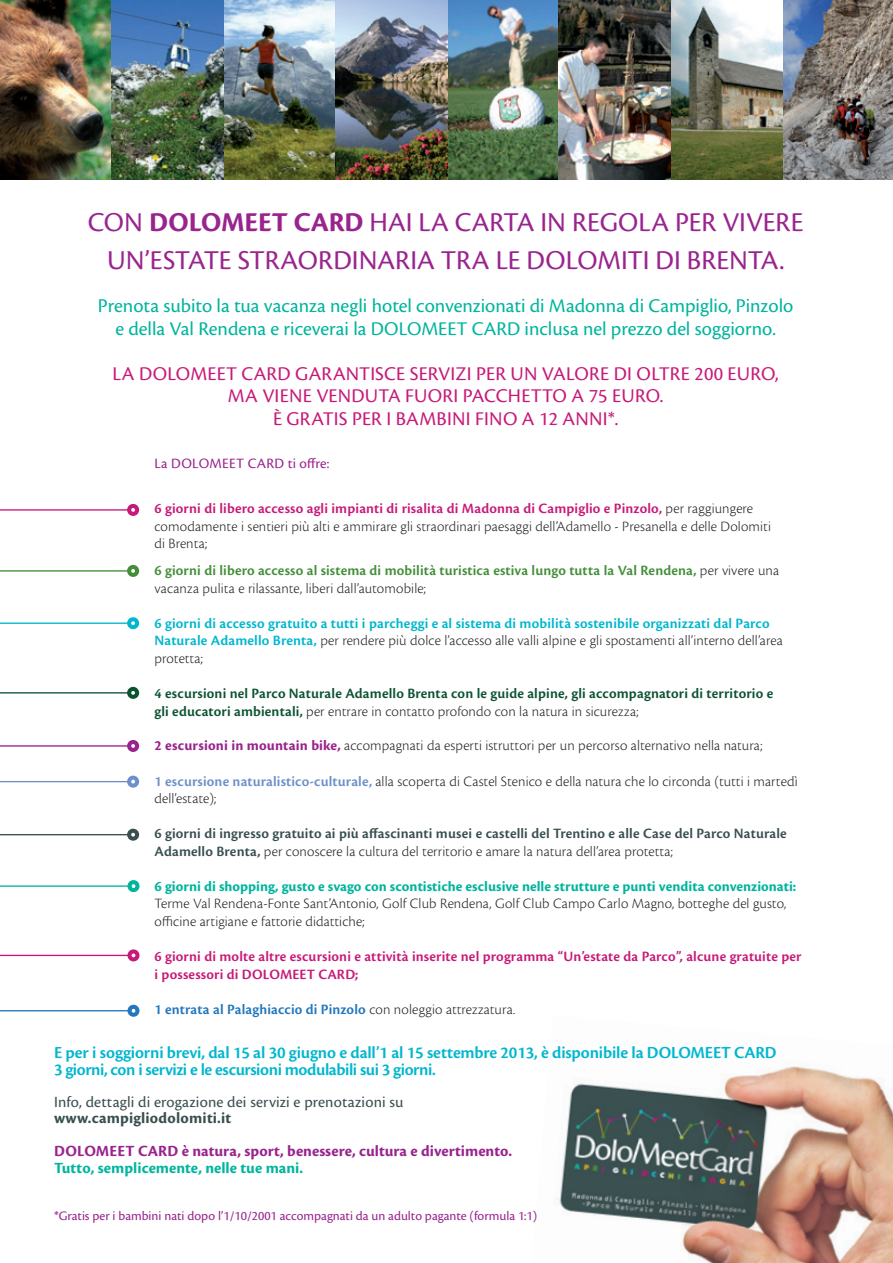
<style>
.page{position:relative;width:893px;height:1263px;background:#fff}
.page>*{position:absolute;margin:0;border:0;box-sizing:border-box;transform-origin:0 0}
.t1{font:28.35px/37.5px "Cronos Pro";color:#99248e;text-align:center}
.t2{font:20.25px/22.5px "Cronos Pro";color:#00b59d;text-align:center}
.t3{font:20.25px/22.5px "Cronos Pro";letter-spacing:.01em;color:#c71a78}
.t4{font:600 17.55px/16.2px "Cronos Pro";letter-spacing:-.01em;color:#00b7ce}
.t5{font:700 16.2px "Cronos Pro";color:#99248e}
.t6{font:16.2px "Cronos Pro";letter-spacing:.01em;color:#394f50}
.t7{font:700 16.2px "Cronos Pro";color:#00b59d}
.t8{font:700 16.2px "Cronos Pro";letter-spacing:.015em;color:#394f50}
.t9{font:300 14.85px/17.5px "Cronos Pro";letter-spacing:.005em;color:#231f20}
.t10{font:600 14.85px/17.5px "Cronos Pro";letter-spacing:.01em;color:#00b7ce}
.t11{font:600 14.85px/17.5px "Cronos Pro";letter-spacing:.01em;color:#394f50}
.t12{font:600 14.85px/17.5px "Cronos Pro";letter-spacing:.01em;color:#0c5332}
.t13{font:600 14.85px/17.5px "Cronos Pro";letter-spacing:.01em;color:#438e39}
.t14{font:600 14.85px/17.5px "Cronos Pro";letter-spacing:.01em;color:#c71a78}
.t15{font:700 14.85px "Cronos Pro";color:#00b59d}
.t16{font:600 14.85px "Cronos Pro";letter-spacing:.01em;color:#2277bd}
.t17{font:14.85px "Cronos Pro";letter-spacing:.005em;color:#99248e}
.t18{font:13.5px "Cronos Pro";color:#99248e}
.s1{font-weight:700}
.s2{font-weight:600;color:#c71a78}
.s3{font-weight:300;color:#231f20}
.s4{font-weight:700;color:#99248e}
.s5{font-weight:600;color:#6d90ca}
</style>
<div class="page">
<img style="left:558px;top:1066px;width:335px;height:197px">
<img style="left:0;top:0;width:893px;height:179px">
<hr style="left:0;top:622px;width:133px;height:2px;background:#00b7ce">
<div style="left:129px;top:619px;width:8px;height:8px;background:#fff;border-radius:50%"></div>
<div style="left:127px;top:617px;width:12px;height:12px;border:4px solid #00b7ce;border-radius:50%"></div>
<hr style="left:0;top:509px;width:133px;height:2px;background:#c71a78">
<div style="left:129px;top:506px;width:8px;height:8px;background:#fff;border-radius:50%"></div>
<div style="left:127px;top:504px;width:12px;height:12px;border:4px solid #c71a78;border-radius:50%"></div>
<hr style="left:0;top:570px;width:133px;height:2px;background:#438e39">
<div style="left:129px;top:567px;width:8px;height:8px;background:#fff;border-radius:50%"></div>
<div style="left:127px;top:565px;width:12px;height:12px;border:4px solid #438e39;border-radius:50%"></div>
<hr style="left:0;top:692px;width:133px;height:1px;background:#0c5332">
<div style="left:129px;top:689px;width:8px;height:8px;background:#fff;border-radius:50%"></div>
<div style="left:127px;top:687px;width:12px;height:12px;border:4px solid #0c5332;border-radius:50%"></div>
<hr style="left:0;top:745px;width:133px;height:2px;background:#99248e">
<div style="left:129px;top:742px;width:8px;height:8px;background:#fff;border-radius:50%"></div>
<div style="left:127px;top:740px;width:12px;height:12px;border:4px solid #99248e;border-radius:50%"></div>
<hr style="left:0;top:781px;width:133px;height:1px;background:#6d90ca">
<div style="left:129px;top:778px;width:8px;height:8px;background:#fff;border-radius:50%"></div>
<div style="left:127px;top:776px;width:12px;height:12px;border:4px solid #6d90ca;border-radius:50%"></div>
<hr style="left:0;top:834px;width:133px;height:1px;background:#394f50">
<div style="left:129px;top:831px;width:8px;height:8px;background:#fff;border-radius:50%"></div>
<div style="left:127px;top:829px;width:12px;height:12px;border:4px solid #394f50;border-radius:50%"></div>
<hr style="left:0;top:885px;width:132px;height:2px;background:#00b59d">
<div style="left:127px;top:880px;width:12px;height:12px;border:4px solid #00b59d;border-radius:50%"></div>
<hr style="left:0;top:955px;width:133px;height:1px;background:#c71a78">
<div style="left:130px;top:951px;width:7px;height:8px;background:#fff;border-radius:50%"></div>
<div style="left:127px;top:949px;width:12px;height:12px;border:4px solid #c71a78;border-radius:50%"></div>
<hr style="left:0;top:1010px;width:132px;height:1px;background:#2277bd">
<div style="left:127px;top:1005px;width:12px;height:12px;border:4px solid #2277bd;border-radius:50%"></div>
<h1 class="t1" style="left:88px;top:204px;width:717px">CON <span class="s1">DOLOMEET CARD</span> HAI LA CARTA IN REGOLA PER VIVERE<br>UN’ESTATE STRAORDINARIA TRA LE DOLOMITI DI BRENTA.</h1>
<h2 class="t2" style="left:98px;top:295px;width:697px">Prenota subito la tua vacanza negli hotel convenzionati di Madonna di Campiglio, Pinzolo e della Val Rendena e riceverai la DOLOMEET CARD inclusa nel prezzo del soggiorno.</h2>
<h2 class="t3" style="left:113px;top:362px;width:442px">La DOLOMEET CARD garantisce servizi per un valore</h2>
<h2 class="t3" style="left:614px;top:362px;width:35px">di oltre</h2>
<h2 class="t3" style="left:694px;top:362px;width:86px">200 euro,</h2>
<h2 class="t3" style="left:228px;top:385px;width:247px">ma viene venduta fuori pacc</h2>
<h2 class="t3" style="left:508px;top:385px;width:26px">hetto</h2>
<h2 class="t3" style="left:273px;top:385px;width:392px;text-indent:299px">a 75 euro.<br>È gratis per i bambini fino a 12 anni*.</h2>
<p class="t17" style="left:154px;top:454px;width:27px">La dolomeet</p>
<p class="t17" style="left:248px;top:454px;width:10px">card</p>
<p class="t17" style="left:288px;top:454px;width:43px">ti offre:</p>
<p class="t9" style="left:154px;top:500px;width:618px"><span class="s2">6 giorni di libero accesso agli impianti di risalita di Madonna di Campiglio e Pinzolo,</span> per raggiungere comodamente i sentieri più alti e ammirare gli straordinari paesaggi dell’Adamello - Presanella e delle Dolomiti di Brenta;</p>
<p class="t13" style="left:154px;top:562px;width:626px">6 giorni di libero accesso al sistema di mobilità turistica estiva lungo tutta la Val Rendena, <span class="s3">per vivere una vacanza pulita e rilassante, liberi dall’automobile;</span></p>
<p class="t10" style="left:154px;top:615px;width:630px">6 giorni di accesso gratuito a tutti i parcheggi e al sistema di mobilità sostenibile organizzati dal Parco<br>Naturale Adamello Brenta, <span class="s3">per rendere più dolce l’accesso alle valli alpine e gli spostamenti all’interno dell’area protetta;</span></p>
<p class="t12" style="left:154px;top:685px;width:620px">4 escursioni nel Parco Naturale Adamello Brenta con le guide alpine, gli accompagnatori di territorio e gli educatori ambientali, <span class="s3">per entrare in contatto profondo con la natura in sicurezza;</span></p>
<p class="t9" style="left:154px;top:737px;width:609px"><span class="s4">2 escursioni in mountain bike,</span> accompagnati da esperti istruttori per un percorso alternativo nella natura;</p>
<p class="t9" style="left:154px;top:772px;width:645px"><span class="s5">1 escursione naturalistico-culturale,</span> alla scoperta di Castel Stenico e della natura che lo circonda (tutti i martedì dell’estate);</p>
<p class="t11" style="left:154px;top:825px;width:634px">6 giorni di ingresso gratuito ai più affascinanti musei e castelli del Trentino e alle Case del Parco Naturale<br>Adamello Brenta, <span class="s3">per conoscere la cultura del territorio e amare la natura dell’area protetta;</span></p>
<p class="t15" style="left:154px;top:878px;width:643px">6 giorni di shopping, gusto e svago con scontistiche esclusive nelle strutture e punti vendita convenzionati:</p>
<p class="t9" style="left:154px;top:895px;width:633px">Terme Val Rendena-Fonte Sant’Antonio, Golf Club Rendena, Golf Club Campo Carlo Magno, botteghe del gusto, officine artigiane e fattorie didattiche;</p>
<p class="t14" style="left:154px;top:948px;width:649px">6 giorni di molte altre escursioni e attività inserite nel programma “Un’estate da Parco”, alcune gratuite per i possessori di DOLOMEET CARD;</p>
<p class="t16" style="left:154px;top:1000px;width:362px">1 entrata al Palaghiaccio di Pinzolo <span class="s3">con noleggio attrezzatura.</span></p>
<p class="t4" style="left:54px;top:1045px;width:724px">E per i soggiorni brevi, dal 15 al 30 giugno e dall’1 al 15 settembre 2013, è disponibile la DOLOMEET CARD<br>3 giorni, con i servizi e le escursioni modulabili sui 3 giorni.</p>
<p class="t6" style="left:54px;top:1092px;width:351px">Info, dettagli di erogazione dei servizi e prenotazioni su</p>
<p class="t8" style="left:54px;top:1109px;width:179px">www.campigliodolomiti.it</p>
<p class="t5" style="left:54px;top:1141px;width:23px">Dolomeet</p>
<p class="t5" style="left:138px;top:1141px;width:21px">Card</p>
<p class="t5" style="left:182px;top:1141px;width:332px">è natura, sport, benessere, cultura e divertimento.</p>
<p class="t7" style="left:54px;top:1159px;width:251px">Tutto, semplicemente, nelle tue mani.</p>
<p class="t18" style="left:54px;top:1207px;width:485px">*Gratis per i bambini nati dopo l’1/10/2001 accompagnati da un adulto pagante (formula 1:1)</p>
</div>
